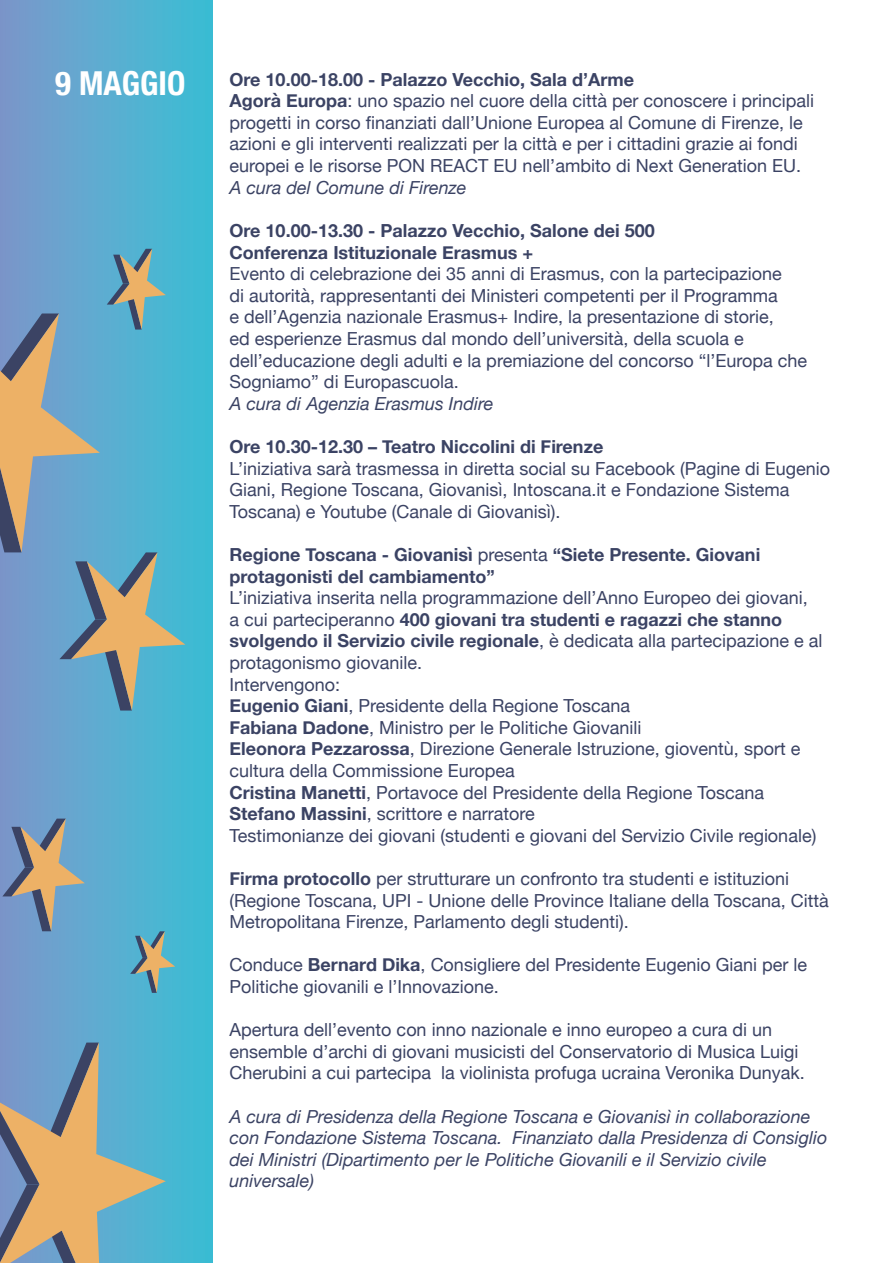
<style>
.page{position:relative;width:893px;height:1263px;background:#fff}
.page>*{position:absolute;margin:0;border:0;box-sizing:border-box;transform-origin:0 0}
.t1{font:700 condensed 33px "Helvetica Neue";color:#fff}
.t2{font:18px/21.6px "Helvetica Neue";color:#3b4364}
.t3{font:italic 18px/21.6px "Helvetica Neue";color:#3b4364}
.t4{font:700 18px/21.6px "Helvetica Neue";color:#3b4364}
.s1{font-weight:700}
.s2{font-weight:400}
</style>
<div class="page">
<div style="left:0;top:0;width:213px;height:1263px;background:linear-gradient(to right,#7d97cb,#39bfd5)"></div>
<svg style="left:0;top:1042px;width:166px;height:221px;background:#8da3a0"></svg>
<svg style="left:2px;top:819px;width:83px;height:112px;background:#8797a5"></svg>
<svg style="left:130px;top:931px;width:45px;height:62px;background:#71a4a8"></svg>
<svg style="left:0;top:249px;width:185px;height:461px;background:#73a5b8"></svg>
<p class="t1" style="left:55px;top:55px;width:132px">9 MAGGIO</p>
<p class="t4" style="left:230px;top:69px;width:406px">Ore 10.00-18.00 - Palazzo Vecchio, Sala d’Arme</p>
<p class="t2" style="left:230px;top:91px;width:586px"><span class="s1">Agorà Europa</span>: uno spazio nel cuore della città per conoscere i principali progetti in corso finanziati dall’Unione Europea al Comune di Firenze, le azioni e gli interventi realizzati per la città e per i cittadini grazie ai fondi europei e le risorse PON REACT EU nell’ambito di Next Generation EU.</p>
<p class="t3" style="left:230px;top:178px;width:238px">A cura del Comune di Firenze</p>
<p class="t4" style="left:230px;top:220px;width:427px">Ore 10.00-13.30 - Palazzo Vecchio, Salone dei 500</p>
<p class="t4" style="left:230px;top:242px;width:305px">Conferenza Istituzionale Erasmus +</p>
<p class="t2" style="left:230px;top:264px;width:579px">Evento di celebrazione dei 35 anni di Erasmus, con la partecipazione<br>di autorità, rappresentanti dei Ministeri competenti per il Programma<br>e dell’Agenzia nazionale Erasmus+ Indire, la presentazione di storie,<br>ed esperienze Erasmus dal mondo dell’università, della scuola e dell’educazione degli adulti e la premiazione del concorso “l’Europa che Sogniamo” di Europascuola.</p>
<p class="t3" style="left:230px;top:394px;width:265px">A cura di Agenzia Erasmus Indire</p>
<p class="t4" style="left:230px;top:436px;width:375px">Ore 10.30-12.30 – Teatro Niccolini di Firenze</p>
<p class="t2" style="left:230px;top:458px;width:602px">L’iniziativa sarà trasmessa in diretta social su Facebook (Pagine di Eugenio<br>Giani, Regione Toscana, Giovanisì, Intoscana.it e Fondazione Sistema<br>Toscana) e Youtube (Canale di Giovanisì).</p>
<p class="t4" style="left:230px;top:544px;width:532px">Regione Toscana - Giovanisì <span class="s2">presenta</span> “Siete Presente. Giovani protagonisti del cambiamento”</p>
<p class="t2" style="left:230px;top:588px;width:594px">L’iniziativa inserita nella programmazione dell’Anno Europeo dei giovani,<br>a cui parteciperanno <span class="s1">400 giovani tra studenti e ragazzi che stanno svolgendo il Servizio civile regionale</span>, è dedicata alla partecipazione e al protagonismo giovanile.</p>
<p class="t2" style="left:230px;top:674px;width:112px">Intervengono:</p>
<p class="t2" style="left:230px;top:696px;width:402px"><span class="s1">Eugenio Giani</span>, Presidente della Regione Toscana</p>
<p class="t2" style="left:230px;top:718px;width:413px"><span class="s1">Fabiana Dadone</span>, Ministro per le Politiche Giovanili</p>
<p class="t2" style="left:230px;top:739px;width:572px"><span class="s1">Eleonora Pezzarossa</span>, Direzione Generale Istruzione, gioventù, sport e cultura della Commissione Europea</p>
<p class="t2" style="left:230px;top:782px;width:536px"><span class="s1">Cristina Manetti</span>, Portavoce del Presidente della Regione Toscana</p>
<p class="t2" style="left:230px;top:804px;width:307px"><span class="s1">Stefano Massini</span>, scrittore e narratore</p>
<p class="t2" style="left:230px;top:826px;width:588px">Testimonianze dei giovani (studenti e giovani del Servizio Civile regionale)</p>
<p class="t2" style="left:230px;top:869px;width:601px"><span class="s1">Firma protocollo</span> per strutturare un confronto tra studenti e istituzioni (Regione Toscana, UPI - Unione delle Province Italiane della Toscana, Città<br>Metropolitana Firenze, Parlamento degli studenti).</p>
<p class="t2" style="left:230px;top:955px;width:579px">Conduce <span class="s1">Bernard Dika</span>, Consigliere del Presidente Eugenio Giani per le<br>Politiche giovanili e l’Innovazione.</p>
<p class="t2" style="left:230px;top:1020px;width:577px">Apertura dell’evento con inno nazionale e inno europeo a cura di un ensemble d’archi di giovani musicisti del Conservatorio di Musica Luigi<br>Cherubini a cui partecipa la violinista profuga ucraina Veronika Dunyak.</p>
<p class="t3" style="left:230px;top:1106px;width:599px">A cura di Presidenza della Regione Toscana e Giovanisì in collaborazione con Fondazione Sistema Toscana. Finanziato dalla Presidenza di Consiglio dei Ministri (Dipartimento per le Politiche Giovanili e il Servizio civile universale)</p>
</div>
